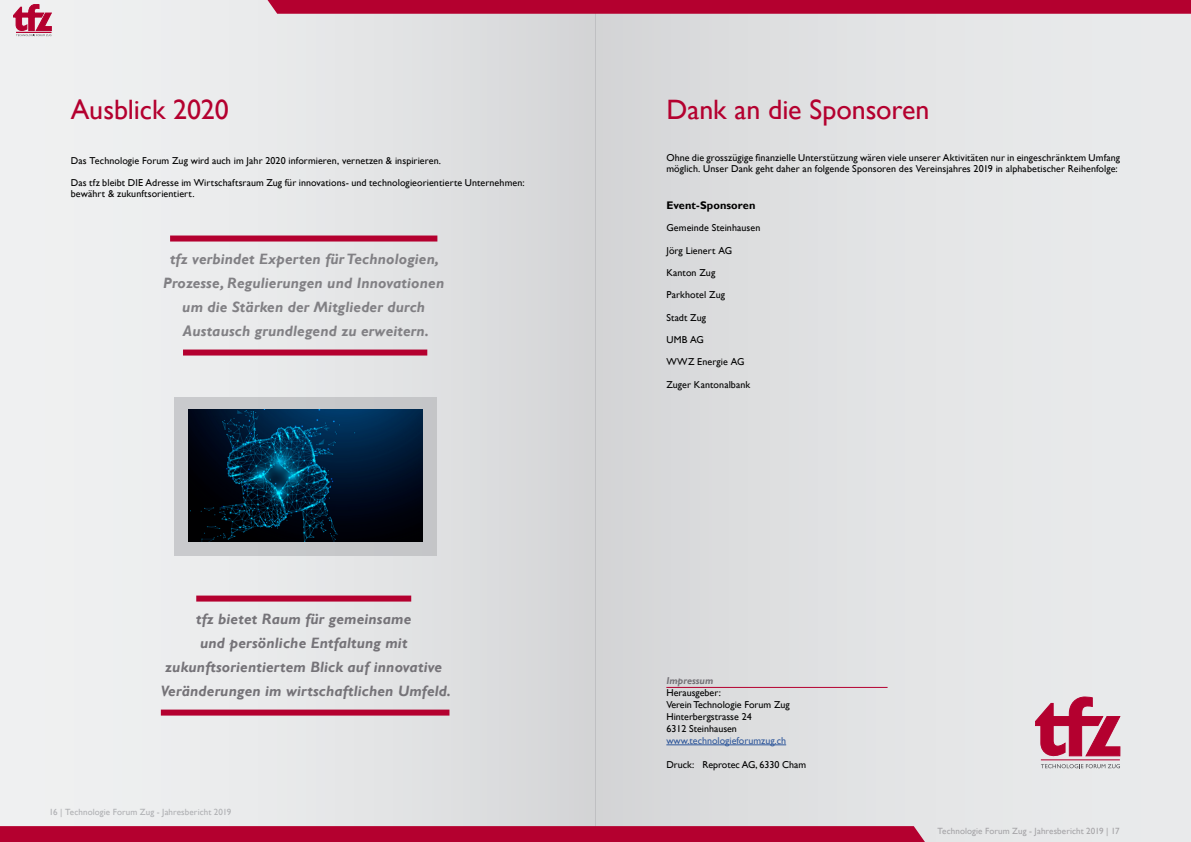
<style>
.page{position:relative;width:1191px;height:842px;background:#fff}
.page>*{position:absolute;margin:0;border:0;box-sizing:border-box;transform-origin:0 0}
.t1{font:28px "Gill Sans";letter-spacing:-.005em;color:#b4002f}
.t2{font:italic 700 15px/24px "Gill Sans";letter-spacing:.01em;color:#818084;text-align:center}
.t3{font:italic 700 15px/24px "Gill Sans";letter-spacing:.01em;color:#757378;text-align:center}
.t4{font:700 11px "Gill Sans";letter-spacing:.005em;color:#000}
.t5{font:10px/12px "Gill Sans";letter-spacing:.01em;color:#000}
.t6{font:10px "Gill Sans";color:#30589b}
.t7{font:italic 700 10px "Gill Sans";color:#757378}
.t8{font:9px "Gill Sans";letter-spacing:.01em;color:#a4a3a6}
.t9{font:9px "Gill Sans";letter-spacing:.01em;color:#aeafb2}
</style>
<div class="page">
<div style="left:595px;top:0;width:596px;height:842px;background:linear-gradient(to right,#d6d7d8,#eceeef)"></div>
<div style="left:0;top:0;width:595px;height:842px;background:linear-gradient(to right,#f4f5f5,#d7d8da)"></div>
<svg style="left:13px;top:4px;width:38px;height:32px"></svg>
<hr style="left:16px;top:32px;width:35px;height:1px;background:#b4002f">
<svg style="left:0;top:826px;width:933px;height:16px"></svg>
<svg style="left:258px;top:0;width:933px;height:14px"></svg>
<hr style="left:666px;top:687px;width:221px;height:1px;background:#b4002f">
<hr style="left:666px;top:744px;width:120px;height:1px;background:#30589b">
<svg style="left:1035px;top:697px;width:85px;height:71px"></svg>
<hr style="left:1040px;top:759px;width:79px;height:1px;background:#b4002f">
<div style="left:196px;top:596px;width:215px;height:6px;background:#b4002f"></div>
<div style="left:161px;top:710px;width:288px;height:6px;background:#b4002f"></div>
<div style="left:170px;top:236px;width:267px;height:6px;background:#b4002f"></div>
<div style="left:183px;top:350px;width:244px;height:6px;background:#b4002f"></div>
<div style="left:174px;top:397px;width:262px;height:159px;background:#c7c8ca"></div>
<img style="left:189px;top:409px;width:233px;height:132px">
<h1 class="t1" style="left:71px;top:93px;width:159px">Ausblick 2020</h1>
<p class="t5" style="left:71px;top:154px;width:372px">Das Technologie Forum Zug wird auch im Jahr 2020 informieren, vernetzen &amp; inspirieren.</p>
<p class="t5" style="left:71px;top:177px;width:455px;line-height:11px">Das tfz bleibt DIE Adresse im Wirtschaftsraum Zug für innovations- und technologieorientierte Unternehmen: bewährt &amp; zukunftsorientiert.</p>
<h2 class="t2" style="left:163px;top:247px;width:283px">tfz verbindet Experten für Technologien, Prozesse, Regulierungen und Innovationen um die Stärken der Mitglieder durch Austausch grundlegend zu erweitern.</h2>
<h2 class="t3" style="left:161px;top:607px;width:292px">tfz bietet Raum für gemeinsame<br>und persönliche Entfaltung mit zukunftsorientiertem Blick auf innovative Veränderungen im wirtschaftlichen Umfeld.</h2>
<p class="t9" style="left:49px;top:807px;width:184px">16 | Technologie Forum Zug - Jahresbericht 2019</p>
<h1 class="t1" style="left:666px;top:93px;width:265px">Dank an die Sponsoren</h1>
<p class="t5" style="left:666px;top:152px;width:455px;line-height:11px">Ohne die grosszügige finanzielle Unterstützung wären viele unserer Aktivitäten nur in eingeschränktem Umfang möglich. Unser Dank geht daher an folgende Sponsoren des Vereinsjahres 2019 in alphabetischer Reihenfolge:</p>
<p class="t4" style="left:666px;top:199px;width:91px">Event-Sponsoren</p>
<p class="t5" style="left:666px;top:222px;width:96px">Gemeinde Steinhausen</p>
<p class="t5" style="left:666px;top:244px;width:67px">Jörg Lienert AG</p>
<p class="t5" style="left:666px;top:267px;width:50px">Kanton Zug</p>
<p class="t5" style="left:666px;top:289px;width:60px">Parkhotel Zug</p>
<p class="t5" style="left:666px;top:311px;width:41px">Stadt Zug</p>
<p class="t5" style="left:666px;top:334px;width:39px">UMB AG</p>
<p class="t5" style="left:666px;top:356px;width:80px">WWZ Energie AG</p>
<p class="t5" style="left:666px;top:378px;width:85px">Zuger Kantonalbank</p>
<p class="t7" style="left:666px;top:675px;width:48px">Impressum</p>
<p class="t5" style="left:666px;top:687px;width:125px">Herausgeber:<br>Verein Technologie Forum Zug<br>Hinterbergstrasse 24<br>6312 Steinhausen</p>
<p class="t6" style="left:666px;top:735px;width:121px">www.technologieforumzug.ch</p>
<p class="t5" style="left:666px;top:759px;width:141px">Druck: Reprotec AG, 6330 Cham</p>
<p class="t8" style="left:937px;top:825px;width:184px">Technologie Forum Zug - Jahresbericht 2019 | 17</p>
</div>
